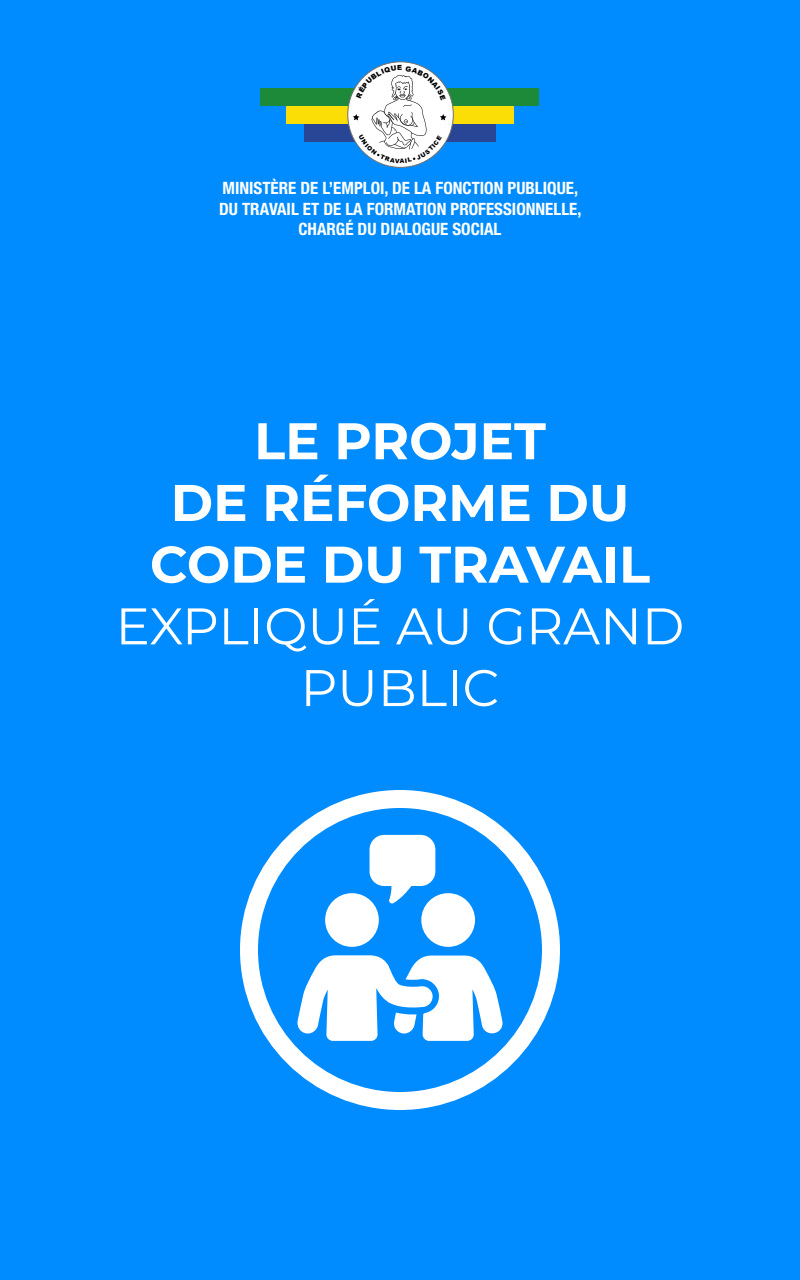
<style>
.page{position:relative;width:800px;height:1280px;background:#008cff}
.page>*{position:absolute;margin:0;border:0;box-sizing:border-box;transform-origin:0 0}
.t1{font:700 51.4px/61.7px "Montserrat";color:#fff;text-align:center}
.t2{font:51.4px/61.7px "Montserrat";color:#fff;text-align:center}
.t3{font:700 condensed 17px/20.4px "Helvetica Neue LT Std";color:#fff;text-align:center}
</style>
<div class="page">
<div style="left:261px;top:88px;width:278px;height:18px;background:#1c8a38"></div>
<div style="left:286px;top:106px;width:228px;height:18px;background:#fade05"></div>
<div style="left:304px;top:124px;width:192px;height:17px;background:#294596"></div>
<div style="left:348px;top:62px;width:105px;height:105px;background:#fff;border-radius:50%"></div>
<svg style="left:370px;top:835px;width:65px;height:69px"></svg>
<div style="left:421px;top:893px;width:54px;height:54px;background:#fff;border-radius:50%"></div>
<div style="left:325px;top:893px;width:54px;height:54px;background:#fff;border-radius:50%"></div>
<svg style="left:297px;top:955px;width:206px;height:86px"></svg>
<div style="left:240px;top:790px;width:320px;height:320px;border:18px solid #fff;border-radius:50%"></div>
<svg style="left:353px;top:65px;width:94px;height:98px"></svg>
<p class="t3" style="left:219px;top:178px;width:364px">MINISTÈRE DE L’EMPLOI, DE LA FONCTION PUBLIQUE,<br>DU TRAVAIL ET DE LA FORMATION PROFESSIONNELLE,<br>CHARGÉ DU DIALOGUE SOCIAL</p>
<h1 class="t1" style="left:150px;top:408px;width:502px">LE PROJET<br>DE RÉFORME DU<br>CODE DU TRAVAIL</h1>
<h1 class="t2" style="left:116px;top:593px;width:570px">EXPLIQUÉ AU GRAND<br>PUBLIC</h1>
</div>
